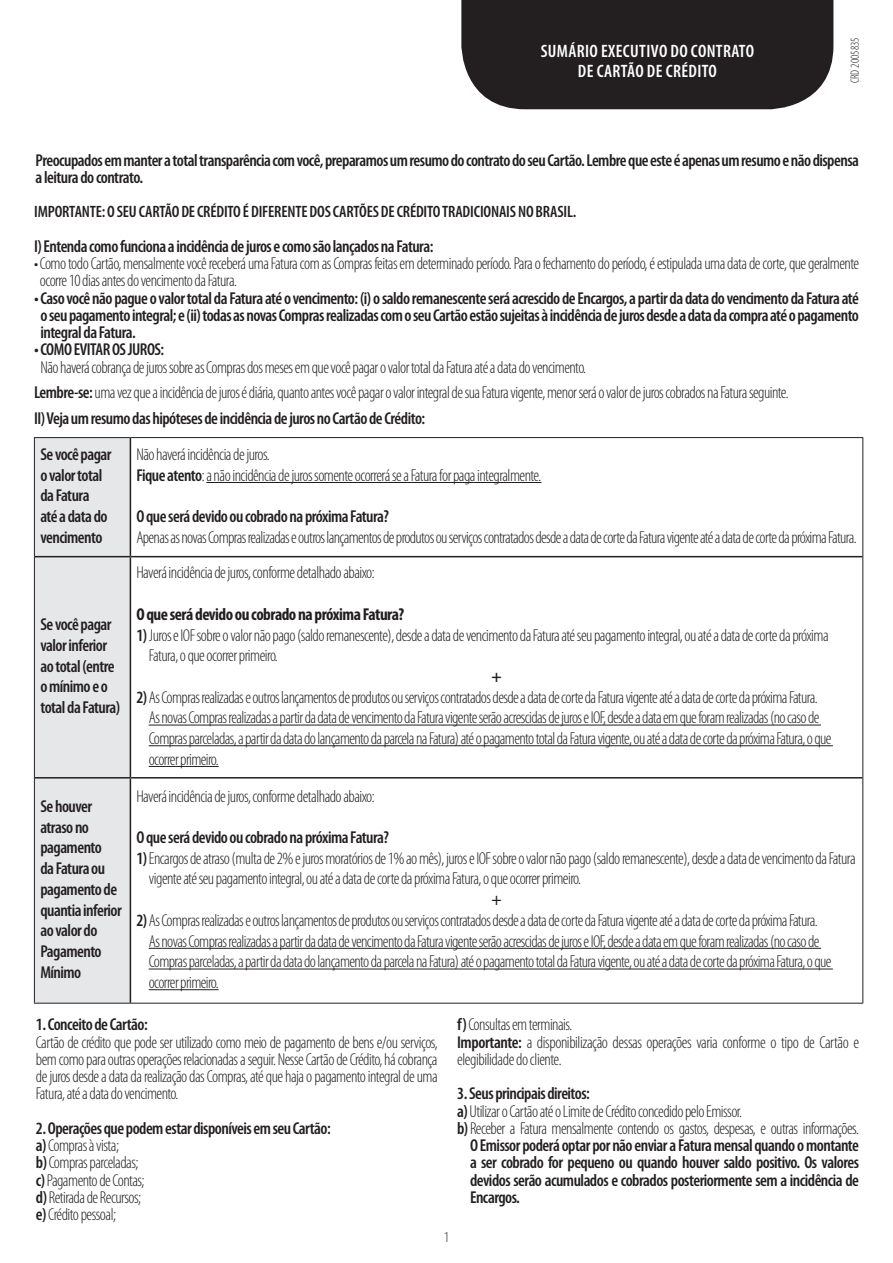
<style>
.page{position:relative;width:893px;height:1263px;background:#fff}
.page>*{position:absolute;margin:0;border:0;box-sizing:border-box;transform-origin:0 0}
.t1{font:600 condensed 18px/19.8px "Myriad Pro";letter-spacing:.02em;color:#fff;text-align:center}
.t2{font:300 condensed 17.25px/20.7px "Myriad Pro";letter-spacing:-.035em;color:#231f20}
.t3{font:600 condensed 17.25px/20.7px "Myriad Pro";letter-spacing:-.03em;color:#231f20}
.t4{font:700 condensed 17.25px "Myriad Pro";letter-spacing:-.03em;color:#231f20}
.t5{font:600 condensed 16.5px "Myriad Pro";letter-spacing:-.01em;color:#231f20}
._4_-_Texto_corrido{font:300 condensed 15px "Myriad Pro";color:#231f20}
._4_-_Texto_corrido-2{font:300 condensed 12px "Myriad Pro";color:#231f20}
.s1{font-weight:600}
.s2{font-weight:300}
</style>
<div class="page">
<div style="left:35px;top:438px;width:95px;height:565px;background:#e6e7e9"></div>
<hr style="left:130px;top:438px;width:1px;height:118px;background:#231f20">
<hr style="left:35px;top:556px;width:95px;height:1px;background:#231f20">
<hr style="left:130px;top:556px;width:732px;height:1px;background:#231f20">
<hr style="left:130px;top:557px;width:1px;height:220px;background:#231f20">
<hr style="left:35px;top:777px;width:95px;height:1px;background:#231f20">
<hr style="left:130px;top:777px;width:732px;height:1px;background:#231f20">
<hr style="left:130px;top:778px;width:1px;height:225px;background:#231f20">
<hr style="left:34px;top:437px;width:96px;height:1px;background:#231f20">
<hr style="left:34px;top:438px;width:1px;height:119px;background:#231f20">
<hr style="left:130px;top:437px;width:733px;height:1px;background:#231f20">
<hr style="left:862px;top:438px;width:1px;height:119px;background:#231f20">
<hr style="left:34px;top:557px;width:1px;height:221px;background:#231f20">
<hr style="left:862px;top:557px;width:1px;height:221px;background:#231f20">
<hr style="left:34px;top:778px;width:1px;height:225px;background:#231f20">
<hr style="left:862px;top:778px;width:1px;height:225px;background:#231f20">
<hr style="left:34px;top:1003px;width:96px;height:1px;background:#231f20">
<hr style="left:130px;top:1003px;width:733px;height:1px;background:#231f20">
<hr style="left:206px;top:482px;width:335px;height:1px;background:#231f20">
<hr style="left:149px;top:725px;width:672px;height:1px;background:#231f20">
<hr style="left:149px;top:745px;width:684px;height:1px;background:#231f20">
<hr style="left:149px;top:766px;width:70px;height:1px;background:#231f20">
<hr style="left:149px;top:948px;width:672px;height:1px;background:#231f20">
<hr style="left:149px;top:968px;width:684px;height:1px;background:#231f20">
<hr style="left:149px;top:989px;width:70px;height:1px;background:#231f20">
<div style="left:461px;top:0;width:372px;height:109px;background:#231f20"></div>
<p class="t1" style="left:541px;top:42px;width:215px">SUMÁRIO EXECUTIVO DO CONTRATO<br>DE CARTÃO DE CRÉDITO</p>
<p class="_4_-_Texto_corrido-2" style="left:849px;top:83px;width:47px;rotate:-90deg">CRD 2005835</p>
<p class="t3" style="left:36px;top:152px;width:825px;line-height:17.2px">Preocupados em manter a total transparência com você, preparamos um resumo do contrato do seu Cartão. Lembre que este é apenas um resumo e não dispensa a leitura do contrato.</p>
<p class="t5" style="left:34px;top:203px;width:544px">IMPORTANTE: O SEU CARTÃO DE CRÉDITO É DIFERENTE DOS CARTÕES DE CRÉDITO TRADICIONAIS NO BRASIL.</p>
<p class="t3" style="left:34px;top:236px;width:401px">I) Entenda como funciona a incidência de juros e como são lançados na Fatura:</p>
<p class="t2" style="left:40px;top:255px;width:821px;line-height:17.2px;text-indent:-6px">• Como todo Cartão, mensalmente você receberá uma Fatura com as Compras feitas em determinado período. Para o fechamento do período, é estipulada uma data de corte, que geralmente ocorre 10 dias antes do vencimento da Fatura.</p>
<p class="t3" style="left:40px;top:290px;width:820px;line-height:17.2px;text-align:justify;text-indent:-6px">• Caso você não pague o valor total da Fatura até o vencimento: (i) o saldo remanescente será acrescido de Encargos, a partir da data do vencimento da Fatura até o seu pagamento integral; e (ii) todas as novas Compras realizadas com o seu Cartão estão sujeitas à incidência de juros desde a data da compra até o pagamento integral da Fatura.</p>
<p class="t2" style="left:40px;top:342px;width:547px;line-height:17.2px;text-indent:-6px"><span class="s1">• COMO EVITAR OS JUROS:<br></span>Não haverá cobrança de juros sobre as Compras dos meses em que você pagar o valor total da Fatura até a data do vencimento.</p>
<p class="t2" style="left:34px;top:383px;width:756px"><span class="s1">Lembre-se:</span> uma vez que a incidência de juros é diária, quanto antes você pagar o valor integral de sua Fatura vigente, menor será o valor de juros cobrados na Fatura seguinte.</p>
<p class="t3" style="left:34px;top:408px;width:393px">II) Veja um resumo das hipóteses de incidência de juros no Cartão de Crédito:</p>
<p class="t3" style="left:40px;top:444px;width:73px">Se você pagar o valor total da Fatura<br>até a data do vencimento</p>
<p class="t2" style="left:136px;top:444px;width:135px">Não haverá incidência de juros.</p>
<p class="t2" style="left:136px;top:465px;width:407px"><span class="s1">Fique atento</span>: a não incidência de juros somente ocorrerá se a Fatura for paga integralmente.</p>
<p class="t3" style="left:136px;top:506px;width:254px">O que será devido ou cobrado na próxima Fatura?</p>
<p class="t2" style="left:136px;top:527px;width:722px">Apenas as novas Compras realizadas e outros lançamentos de produtos ou serviços contratados desde a data de corte da Fatura vigente até a data de corte da próxima Fatura.</p>
<p class="t3" style="left:40px;top:614px;width:81px">Se você pagar valor inferior ao total (entre o mínimo e o total da Fatura)</p>
<p class="t2" style="left:136px;top:563px;width:240px">Haverá incidência de juros, conforme detalhado abaixo:</p>
<p class="t4" style="left:136px;top:603px;width:269px">O que será devido ou cobrado na próxima Fatura?</p>
<p class="t2" style="left:149px;top:625px;width:681px;text-indent:-13px"><span class="s1">1)</span>Juros e IOF sobre o valor não pago (saldo remanescente), desde a data de vencimento da Fatura até seu pagamento integral, ou até a data de corte da próxima<br>Fatura, o que ocorrer primeiro.</p>
<p class="t4" style="left:491px;top:665px;width:12px">+</p>
<p class="t2" style="left:149px;top:687px;width:684px;text-indent:-12px"><span class="s1">2)</span>As Compras realizadas e outros lançamentos de produtos ou serviços contratados desde a data de corte da Fatura vigente até a data de corte da próxima Fatura.<br>As novas Compras realizadas a partir da data de vencimento da Fatura vigente serão acrescidas de juros e IOF, desde a data em que foram realizadas (no caso de Compras parceladas, a partir da data do lançamento da parcela na Fatura) até o pagamento total da Fatura vigente, ou até a data de corte da próxima Fatura, o que ocorrer primeiro.</p>
<p class="t2" style="left:136px;top:786px;width:240px">Haverá incidência de juros, conforme detalhado abaixo:</p>
<p class="t3" style="left:136px;top:827px;width:254px">O que será devido ou cobrado na próxima Fatura?</p>
<p class="t2" style="left:149px;top:848px;width:708px;text-indent:-13px"><span class="s1">1)</span>Encargos de atraso (multa de 2% e juros moratórios de 1% ao mês), juros e IOF sobre o valor não pago (saldo remanescente), desde a data de vencimento da Fatura vigente até seu pagamento integral, ou até a data de corte da próxima Fatura, o que ocorrer primeiro.</p>
<p class="t3" style="left:491px;top:889px;width:12px">+</p>
<p class="t2" style="left:149px;top:910px;width:684px;text-indent:-12px"><span class="s1">2)</span>As Compras realizadas e outros lançamentos de produtos ou serviços contratados desde a data de corte da Fatura vigente até a data de corte da próxima Fatura.<br>As novas Compras realizadas a partir da data de vencimento da Fatura vigente serão acrescidas de juros e IOF, desde a data em que foram realizadas (no caso de Compras parceladas, a partir da data do lançamento da parcela na Fatura) até o pagamento total da Fatura vigente, ou até a data de corte da próxima Fatura, o que ocorrer primeiro.</p>
<p class="t3" style="left:36px;top:1014px;width:113px">1. Conceito de Cartão:</p>
<p class="t2" style="left:36px;top:1033px;width:403px;line-height:17.2px;text-align:justify">Cartão de crédito que pode ser utilizado como meio de pagamento de bens e/ou serviços, bem como para outras operações relacionadas a seguir. Nesse Cartão de Crédito, há cobrança de juros desde a data da realização das Compras, até que haja o pagamento integral de uma Fatura, até a data do vencimento.</p>
<p class="t3" style="left:36px;top:1118px;width:296px">2. Operações que podem estar disponíveis em seu Cartão:</p>
<p class="t2" style="left:36px;top:1135px;width:85px"><span class="s1">a)</span> Compras à vista;</p>
<p class="t2" style="left:36px;top:1152px;width:104px"><span class="s1">b)</span> Compras parceladas;</p>
<p class="t2" style="left:36px;top:1170px;width:110px"><span class="s1">c)</span> Pagamento de Contas;</p>
<p class="t2" style="left:36px;top:1187px;width:107px"><span class="s1">d)</span> Retirada de Recursos;</p>
<p class="t2" style="left:36px;top:1204px;width:82px"><span class="s1">e)</span> Crédito pessoal;</p>
<p class="t3" style="left:40px;top:796px;width:83px">Se houver atraso no pagamento<br>da Fatura ou pagamento de quantia inferior ao valor do<br>Pagamento<br>Mínimo</p>
<p class="t2" style="left:457px;top:1014px;width:117px"><span class="s1">f)</span> Consultas em terminais.</p>
<p class="t2" style="left:457px;top:1033px;width:403px;line-height:17.2px"><span class="s1">Importante:</span> a disponibilização dessas operações varia conforme o tipo de Cartão e elegibilidade do cliente.</p>
<p class="t3" style="left:457px;top:1083px;width:134px">3. Seus principais direitos:</p>
<p class="t2" style="left:457px;top:1101px;width:286px"><span class="s1">a)</span> Utilizar o Cartão até o Limite de Crédito concedido pelo Emissor.</p>
<p class="t3" style="left:470px;top:1120px;width:390px;line-height:17.2px;text-align:justify;text-indent:-13px">b)<span class="s2">Receber a Fatura mensalmente contendo os gastos, despesas, e outras informações.<br></span>O Emissor poderá optar por não enviar a Fatura mensal quando o montante a ser cobrado for pequeno ou quando houver saldo positivo. Os valores devidos serão acumulados e cobrados posteriormente sem a incidência de Encargos.</p>
<p class="_4_-_Texto_corrido" style="left:444px;top:1229px;width:7px">1</p>
</div>
